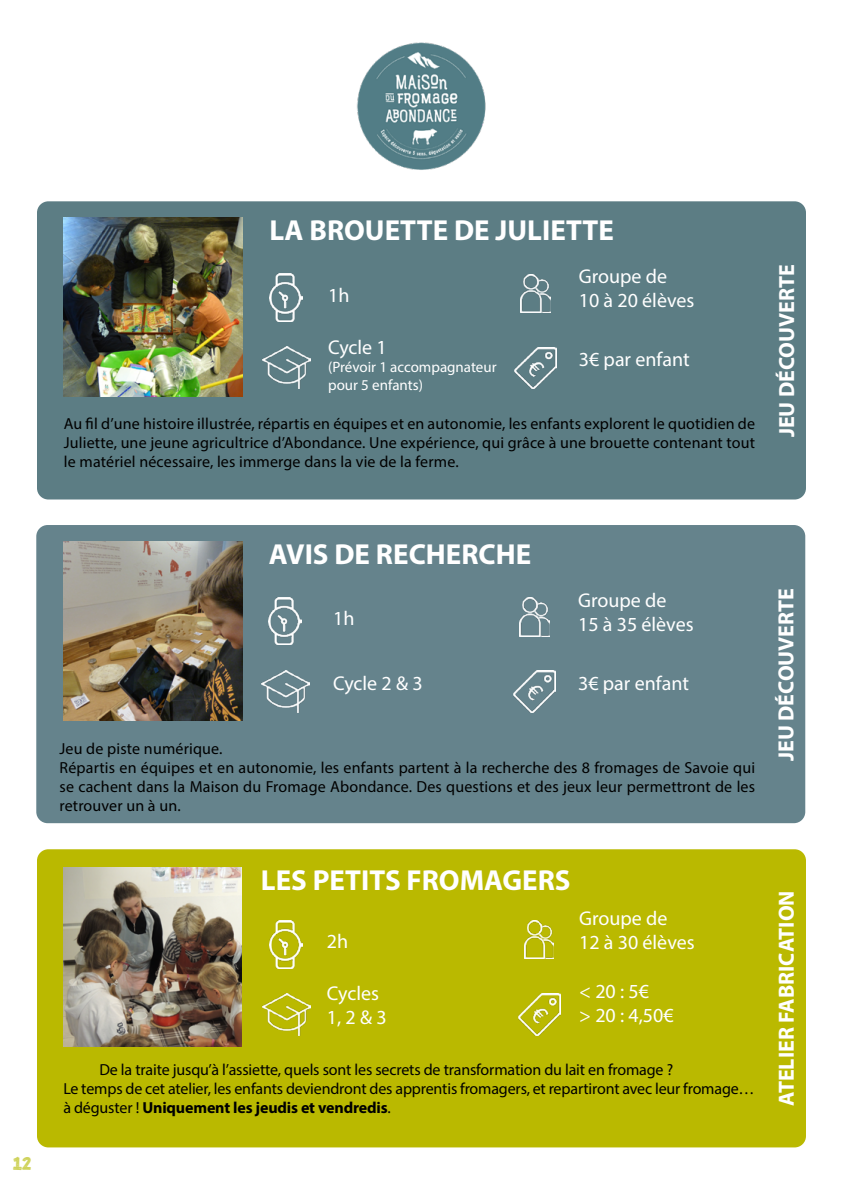
<style>
.page{position:relative;width:842px;height:1191px;background:#fff}
.page>*{position:absolute;margin:0;border:0;box-sizing:border-box;transform-origin:0 0}
.t1{font:700 29px "Myriad Pro";color:#fff}
.t2{font:700 22px "Myriad Pro";color:#fff}
.t3{font:20px/24px "Myriad Pro";color:#fff}
.t4{font:20px "BEACHWORKS Regular";color:#cfd35c}
.t5{font:16px/19.2px "Myriad Pro";letter-spacing:.01em;color:#000;text-align:justify}
.t6{font:16px/19.2px "Myriad Pro";letter-spacing:-.01em;color:#000}
.t7{font:15px/18px "Myriad Pro";color:#fff}
.s1{font-weight:700}
</style>
<div class="page">
<img style="left:356px;top:42px;width:130px;height:128px">
<div style="left:37px;top:201px;width:769px;height:298px;background:#5c7d84;border-radius:11px"></div>
<img style="left:270px;top:274px;width:33px;height:47px">
<img style="left:521px;top:274px;width:29px;height:38px">
<img style="left:262px;top:346px;width:48px;height:42px">
<img style="left:514px;top:347px;width:42px;height:42px">
<img style="left:64px;top:218px;width:178px;height:178px">
<div style="left:36px;top:525px;width:769px;height:298px;background:#65838c;border-radius:11px"></div>
<img style="left:269px;top:597px;width:33px;height:48px">
<img style="left:520px;top:598px;width:29px;height:38px">
<img style="left:261px;top:670px;width:49px;height:42px">
<img style="left:514px;top:670px;width:41px;height:42px">
<img style="left:64px;top:542px;width:178px;height:178px">
<div style="left:37px;top:849px;width:769px;height:298px;background:#bab900;border-radius:11px"></div>
<img style="left:270px;top:921px;width:33px;height:47px">
<img style="left:524px;top:920px;width:30px;height:39px">
<img style="left:262px;top:993px;width:48px;height:42px">
<img style="left:518px;top:993px;width:42px;height:42px">
<img style="left:63px;top:868px;width:179px;height:178px">
<h1 class="t1" style="left:270px;top:211px;width:346px">LA BROUETTE DE JULIETTE</h1>
<p class="t3" style="left:328px;top:282px;width:23px">1h</p>
<p class="t3" style="left:328px;top:335px;width:60px">Cycle 1</p>
<p class="t7" style="left:328px;top:358px;width:170px">(Prévoir 1 accompagnateur pour 5 enfants)</p>
<p class="t3" style="left:579px;top:264px;width:117px">Groupe de<br>10 à 20 élèves</p>
<p class="t3" style="left:579px;top:347px;width:112px">3€ par enfant</p>
<p class="t5" style="left:64px;top:413px;width:693px">Au fil d’une histoire illustrée, répartis en équipes et en autonomie, les enfants explorent le quotidien de Juliette, une jeune agricultrice d’Abondance. Une expérience, qui grâce à une brouette contenant tout le matériel nécessaire, les immerge dans la vie de la ferme.</p>
<h2 class="t2" style="left:772px;top:437px;width:175px;rotate:-90deg">JEU DÉCOUVERTE</h2>
<p class="t4" style="left:13px;top:1151px;width:20px">12</p>
<h1 class="t1" style="left:269px;top:535px;width:264px">AVIS DE RECHERCHE</h1>
<p class="t3" style="left:333px;top:606px;width:23px">1h</p>
<p class="t3" style="left:578px;top:588px;width:117px">Groupe de<br>15 à 35 élèves</p>
<p class="t3" style="left:333px;top:670px;width:91px">Cycle 2 &amp; 3</p>
<p class="t3" style="left:578px;top:670px;width:112px">3€ par enfant</p>
<p class="t5" style="left:60px;top:738px;width:697px;text-align:left">Jeu de piste numérique.<br>Répartis en équipes et en autonomie, les enfants partent à la recherche des 8 fromages de Savoie qui se cachent dans la Maison du Fromage Abondance. Des questions et des jeux leur permettront de les retrouver un à un.</p>
<h2 class="t2" style="left:772px;top:761px;width:175px;rotate:-90deg">JEU DÉCOUVERTE</h2>
<h1 class="t1" style="left:261px;top:861px;width:311px">LES PETITS FROMAGERS</h1>
<p class="t3" style="left:579px;top:906px;width:117px">Groupe de<br>12 à 30 élèves</p>
<p class="t3" style="left:327px;top:929px;width:23px">2h</p>
<p class="t3" style="left:327px;top:980px;width:61px">Cycles<br>1, 2 &amp; 3</p>
<p class="t3" style="left:579px;top:978px;width:96px">&lt; 20 : 5€<br>&gt; 20 : 4,50€</p>
<p class="t6" style="left:63px;top:1059px;width:693px;text-indent:36px">De la traite jusqu’à l’assiette, quels sont les secrets de transformation du lait en fromage ?<br>Le temps de cet atelier, les enfants deviendront des apprentis fromagers, et repartiront avec leur fromage… à déguster ! <span class="s1">Uniquement les jeudis et vendredis</span>.</p>
<h2 class="t2" style="left:772px;top:1106px;width:217px;rotate:-90deg">ATELIER FABRICATION</h2>
</div>
